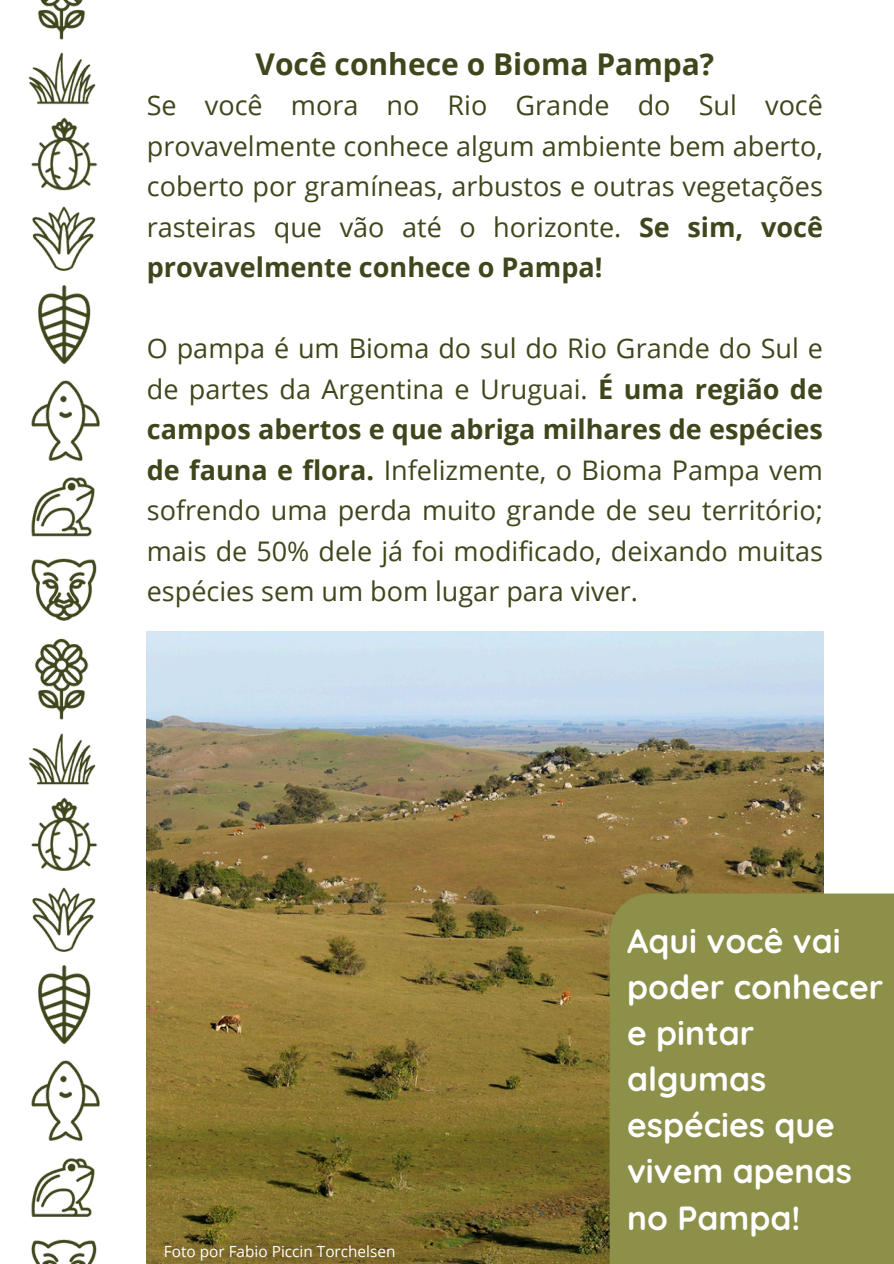
<style>
.page{position:relative;width:894px;height:1264px;background:#fff}
.page>*{position:absolute;margin:0;border:0;box-sizing:border-box;transform-origin:0 0}
.t1{font:700 33.45px/46px "Quicksand";color:#fff}
.t2{font:700 30px "Open Sans";color:#40461c}
.t3{font:27px/40.5px "Open Sans";color:#40461c;text-align:justify}
.t4{font:15.3px "Open Sans";color:#fff}
.s1{font-weight:700}
</style>
<div class="page">
<img style="left:147px;top:631px;width:676px;height:632px">
<img style="left:31px;top:380px;width:69px;height:81px">
<img style="left:31px;top:477px;width:64px;height:60px">
<img style="left:31px;top:558px;width:66px;height:64px">
<img style="left:38px;top:0;width:48px;height:40px">
<img style="left:31px;top:118px;width:67px;height:73px">
<img style="left:38px;top:285px;width:53px;height:79px">
<img style="left:28px;top:52px;width:68px;height:53px">
<img style="left:32px;top:206px;width:64px;height:65px">
<img style="left:31px;top:1060px;width:69px;height:81px">
<img style="left:31px;top:1158px;width:64px;height:59px">
<img style="left:31px;top:1239px;width:66px;height:24px">
<img style="left:35px;top:638px;width:54px;height:82px">
<img style="left:31px;top:798px;width:67px;height:73px">
<img style="left:38px;top:965px;width:53px;height:79px">
<img style="left:28px;top:733px;width:68px;height:52px">
<img style="left:32px;top:887px;width:64px;height:65px">
<div style="left:609px;top:893px;width:284px;height:370px;background:#8c9049"></div>
<p class="t2" style="left:255px;top:43px;width:460px">Você conhece o Bioma Pampa?</p>
<p class="t3" style="left:147px;top:84px;width:677px">Se você mora no Rio Grande do Sul você provavelmente conhece algum ambiente bem aberto, coberto por gramíneas, arbustos e outras vegetações rasteiras que vão até o horizonte. <span class="s1">Se sim, você provavelmente conhece o Pampa!</span></p>
<p class="t3" style="left:147px;top:327px;width:677px">O pampa é um Bioma do sul do Rio Grande do Sul e de partes da Argentina e Uruguai. <span class="s1">É uma região de campos abertos e que abriga milhares de espécies de fauna e flora.</span> Infelizmente, o Bioma Pampa vem sofrendo uma perda muito grande de seu território; mais de 50% dele já foi modificado, deixando muitas espécies sem um bom lugar para viver.</p>
<p class="t4" style="left:164px;top:1240px;width:233px">Foto por Fabio Piccin Torchelsen</p>
<p class="t1" style="left:627px;top:917px;width:258px">Aqui você vai poder conhecer e pintar algumas espécies que vivem apenas no Pampa!</p>
</div>
